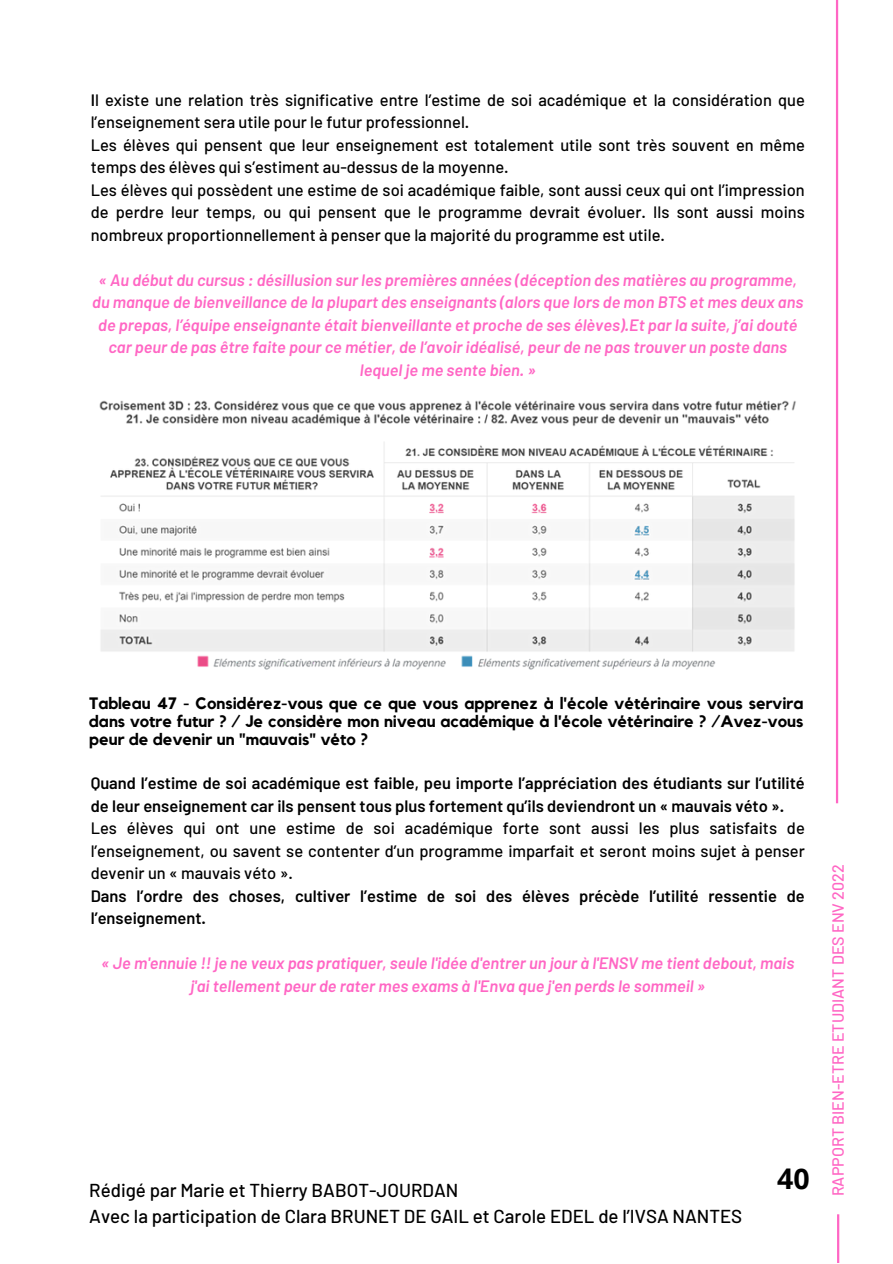
<style>
.page{position:relative;width:893px;height:1264px;background:#fff}
.page>*{position:absolute;margin:0;border:0;box-sizing:border-box;transform-origin:0 0}
.t1{font:700 28.5px "Open Sans";color:#000}
.t2{font:500 18.75px "Barlow";color:#000}
.t3{font:500 16.5px/22.5px "Barlow";color:#000}
.t4{font:italic 600 16.5px/22.5px "Barlow";color:#ff66c4;text-align:center}
.t5{font:600 16.5px/22.5px "Barlow";color:#000}
.t6{font:700 16.5px/18px "Kollektif";color:#000;text-align:justify}
.t7{font:500 16.05px "Barlow";color:#ff66c4}
.s1{font-weight:600}
</style>
<div class="page">
<hr style="left:835px;top:0;width:3px;height:803px;background:#ff66c4">
<hr style="left:837px;top:1214px;width:2px;height:48px;background:#ff66c4">
<img style="left:99px;top:400px;width:697px;height:270px">
<p class="t3" style="left:91px;top:88px;width:715px"><span class="s1">I</span>l existe une relation très significative entre l’estime de soi académique et la considération que l’enseignement sera utile pour le futur professionnel.</p>
<p class="t3" style="left:91px;top:133px;width:715px">Les élèves qui pensent que leur enseignement est totalement utile sont très souvent en même temps des élèves qui s’estiment au-dessus de la moyenne.</p>
<p class="t3" style="left:91px;top:178px;width:715px;text-align:justify">Les élèves qui possèdent une estime de soi académique faible, sont aussi ceux qui ont l’impression de perdre leur temps, ou qui pensent que le programme devrait évoluer. Ils sont aussi moins nombreux proportionnellement à penser que la majorité du programme est utile.</p>
<p class="t4" style="left:92px;top:268px;width:712px">« Au début du cursus : désillusion sur les premières années (déception des matières au programme, du manque de bienveillance de la plupart des enseignants (alors que lors de mon BTS et mes deux ans de prepas, l’équipe enseignante était bienveillante et proche de ses élèves).Et par la suite, j’ai douté car peur de pas être faite pour ce métier, de l’avoir idéalisé, peur de ne pas trouver un poste dans lequel je me sente bien. »</p>
<p class="t6" style="left:89px;top:694px;width:715px">Tableau 47 - Considérez-vous que ce que vous apprenez à l'école vétérinaire vous servira dans votre futur ? / Je considère mon niveau académique à l'école vétérinaire ? /Avez-vous peur de devenir un "mauvais" véto ?</p>
<p class="t5" style="left:91px;top:771px;width:715px">Quand l’estime de soi académique est faible, peu importe l’appréciation des étudiants sur l’utilité de leur enseignement car ils pensent tous plus fortement qu’ils deviendront un « mauvais véto ».</p>
<p class="t3" style="left:91px;top:816px;width:715px;text-align:justify">Les élèves qui ont une estime de soi académique forte sont aussi les plus satisfaits de l’enseignement, ou savent se contenter d’un programme imparfait et seront moins sujet à penser devenir un « mauvais véto ».</p>
<p class="t5" style="left:91px;top:883px;width:715px">Dans l’ordre des choses, cultiver l’estime de soi des élèves précède l’utilité ressentie de l’enseignement.</p>
<p class="t4" style="left:101px;top:951px;width:694px">« Je m'ennuie !! je ne veux pas pratiquer, seule l'idée d'entrer un jour à l'ENSV me tient debout, mais j'ai tellement peur de rater mes exams à l'Enva que j'en perds le sommeil »</p>
<p class="t2" style="left:89px;top:1178px;width:370px">Rédigé par Marie et Thierry BABOT-JOURDAN</p>
<p class="t2" style="left:89px;top:1203px;width:654px">Avec la participation de Clara BRUNET DE GAIL et Carole EDEL de l’IVSA NANTES</p>
<p class="t1" style="left:777px;top:1158px;width:34px">40</p>
<p class="t7" style="left:827px;top:1196px;width:333px;rotate:-90deg">RAPPORT BIEN-ETRE ETUDIANT DES ENV 2022</p>
</div>
